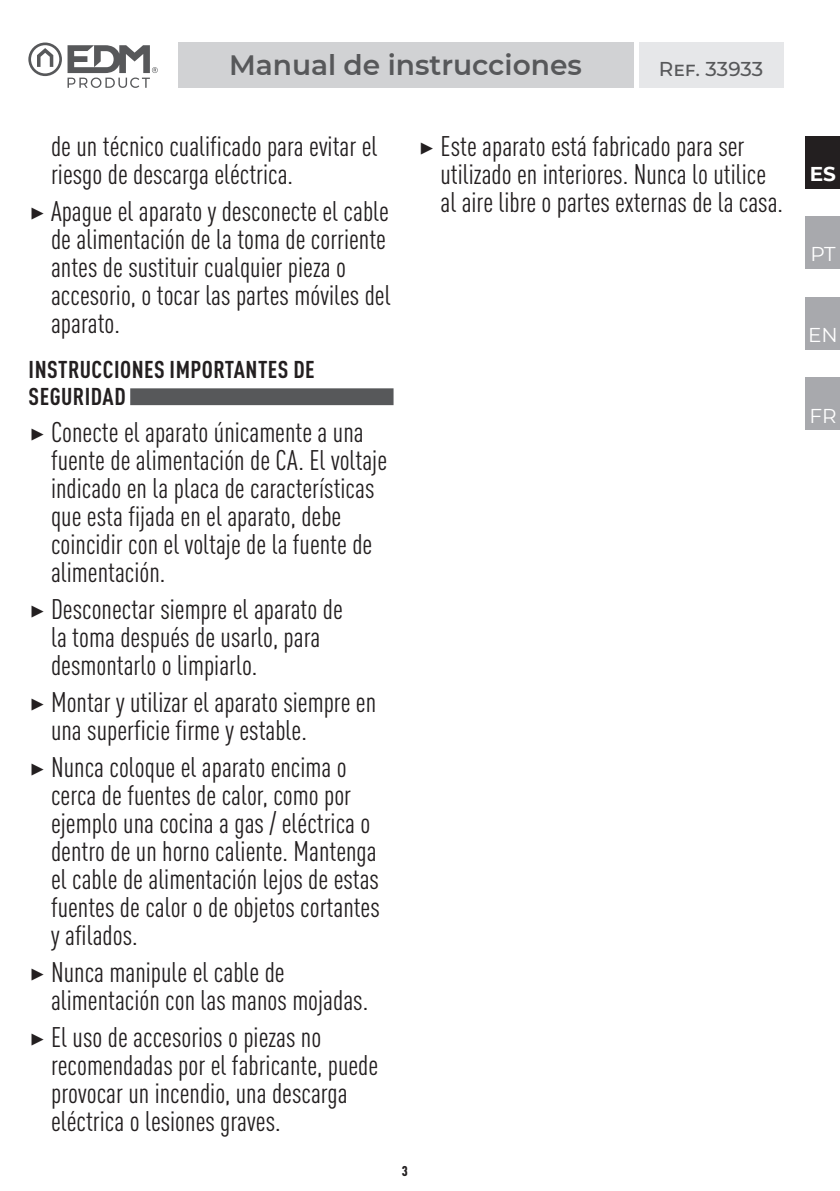
<style>
.page{position:relative;width:840px;height:1191px;background:#fff}
.page>*{position:absolute;margin:0;border:0;box-sizing:border-box;transform-origin:0 0}
.t1{font:condensed 28px/28px "DIN Pro";color:#231f20}
.t2{font:600 28px "Montserrat";color:#57585a}
.t3{font:700 condensed 24px/27px "DIN Pro";letter-spacing:.02em;color:#231f20}
.t4{font:500 20px "Montserrat";letter-spacing:-.005em;color:#57585a}
.t5{font:20px "Montserrat";color:#fff}
.t6{font:700 20px "Montserrat";color:#fff}
.t7{font:900 condensed 14px "DIN Pro";color:#231f20}
.s1{font-family:"Montserrat";font-stretch:normal}
</style>
<div class="page">
<div style="left:177px;top:43px;width:456px;height:45px;background:#d1d2d4"></div>
<div style="left:638px;top:43px;width:144px;height:45px;background:#e6e7e9"></div>
<div style="left:805px;top:136px;width:34px;height:52px;background:#231f20"></div>
<div style="left:805px;top:216px;width:34px;height:52px;background:#a8a9ad"></div>
<div style="left:805px;top:297px;width:34px;height:52px;background:#a8a9ad"></div>
<div style="left:805px;top:377px;width:34px;height:53px;background:#a8a9ad"></div>
<svg style="left:28px;top:43px;width:130px;height:45px"></svg>
<div style="left:130px;top:388px;width:263px;height:17px;background:#57585a"></div>
<p class="t2" style="left:229px;top:45px;width:354px">Manual de instrucciones</p>
<p class="t4" style="left:658px;top:55px;width:106px">Ref. 33933</p>
<p class="t1" style="left:51px;top:130px;width:328px">de un técnico cualificado para evitar el riesgo de descarga eléctrica.</p>
<p class="t1" style="left:51px;top:195px;width:341px;text-indent:-23px"><span class="s1">▶</span> Apague el aparato y desconecte el cable de alimentación de la toma de corriente antes de sustituir cualquier pieza o accesorio, o tocar las partes móviles del aparato.</p>
<p class="t3" style="left:29px;top:354px;width:287px">INSTRUCCIONES IMPORTANTES DE<br>SEGURIDAD</p>
<p class="t1" style="left:51px;top:416px;width:337px;text-indent:-23px"><span class="s1">▶</span> Conecte el aparato únicamente a una fuente de alimentación de CA. El voltaje indicado en la placa de características que esta fijada en el aparato, debe coincidir con el voltaje de la fuente de alimentación.</p>
<p class="t1" style="left:51px;top:593px;width:293px;text-indent:-23px"><span class="s1">▶</span> Desconectar siempre el aparato de la toma después de usarlo, para desmontarlo o limpiarlo.</p>
<p class="t1" style="left:51px;top:686px;width:326px;text-indent:-23px"><span class="s1">▶</span> Montar y utilizar el aparato siempre en una superficie firme y estable.</p>
<p class="t1" style="left:51px;top:751px;width:330px;text-indent:-23px"><span class="s1">▶</span> Nunca coloque el aparato encima o cerca de fuentes de calor, como por ejemplo una cocina a gas / eléctrica o dentro de un horno caliente. Mantenga el cable de alimentación lejos de estas fuentes de calor o de objetos cortantes y afilados.</p>
<p class="t1" style="left:51px;top:956px;width:318px;text-indent:-23px"><span class="s1">▶</span> Nunca manipule el cable de alimentación con las manos mojadas.</p>
<p class="t1" style="left:51px;top:1021px;width:328px;text-indent:-23px"><span class="s1">▶</span> El uso de accesorios o piezas no recomendadas por el fabricante, puede provocar un incendio, una descarga eléctrica o lesiones graves.</p>
<p class="t7" style="left:402px;top:1160px;width:7px">3</p>
<p class="t1" style="left:440px;top:130px;width:344px;text-indent:-23px"><span class="s1">▶</span> Este aparato está fabricado para ser utilizado en interiores. Nunca lo utilice al aire libre o partes externas de la casa.</p>
<p class="t6" style="left:809px;top:160px;width:28px">ES</p>
<p class="t5" style="left:809px;top:240px;width:27px">PT</p>
<p class="t5" style="left:807px;top:321px;width:31px">EN</p>
<p class="t5" style="left:808px;top:402px;width:29px">FR</p>
</div>
